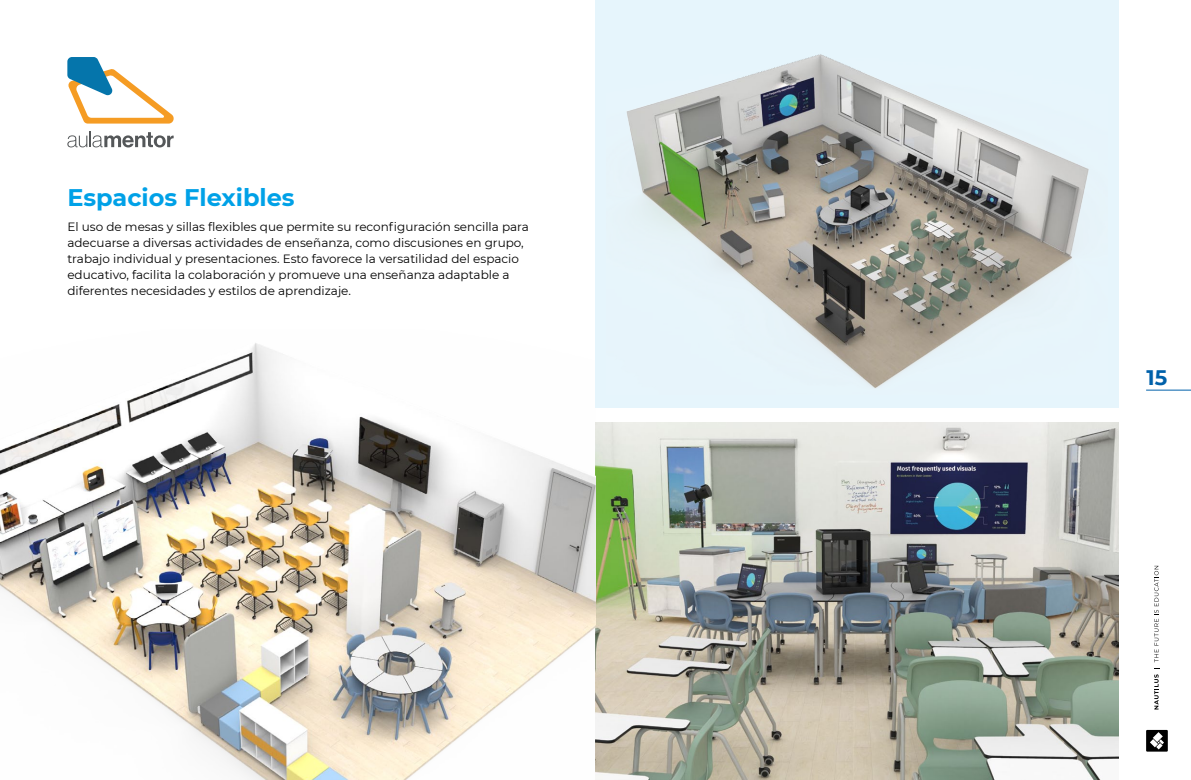
<style>
.page{position:relative;width:1191px;height:780px;background:#fff}
.page>*{position:absolute;margin:0;border:0;box-sizing:border-box;transform-origin:0 0}
.t1{font:700 24px "Montserrat";color:#00a1e7}
.t2{font:700 21px "Montserrat";color:#0061aa}
.t3{font:12px/16px "Montserrat";color:#000}
</style>
<div class="page">
<div style="left:1146px;top:729px;width:21px;height:22px;background:#000"></div>
<svg style="left:1150px;top:732px;width:14px;height:17px"></svg>
<svg style="left:1154px;top:668px;width:5px;height:41px"></svg>
<svg style="left:1154px;top:566px;width:4px;height:96px"></svg>
<hr style="left:1146px;top:390px;width:45px;height:1px;background:#0061aa">
<div style="left:595px;top:0;width:523px;height:408px;background:#e6f5fc"></div>
<img style="left:626px;top:54px;width:463px;height:335px">
<img style="left:595px;top:422px;width:523px;height:358px">
<svg style="left:67px;top:131px;width:107px;height:16px"></svg>
<svg style="left:67px;top:57px;width:107px;height:67px"></svg>
<img style="left:0;top:343px;width:595px;height:437px">
<h1 class="t1" style="left:67px;top:183px;width:229px">Espacios Flexibles</h1>
<p class="t3" style="left:67px;top:219px;width:463px">El uso de mesas y sillas flexibles que permite su reconfiguración sencilla para adecuarse a diversas actividades de enseñanza, como discusiones en grupo, trabajo individual y presentaciones. Esto favorece la versatilidad del espacio educativo, facilita la colaboración y promueve una enseñanza adaptable a diferentes necesidades y estilos de aprendizaje.</p>
<h2 class="t2" style="left:1146px;top:365px;width:22px">15</h2>
</div>
